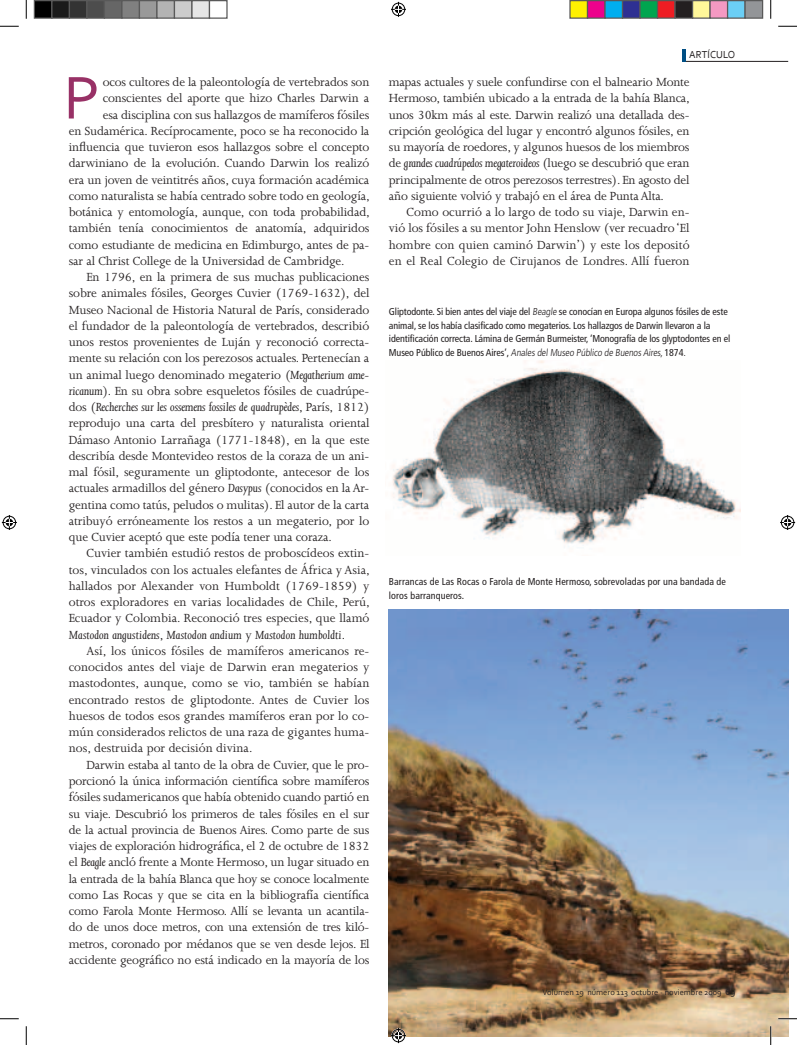
<style>
.page{position:relative;width:797px;height:1045px;background:#fff}
.page>*{position:absolute;margin:0;border:0;box-sizing:border-box;transform-origin:0 0}
.Txt_gral_Capital{font:63.25px "Corbel";color:#983166}
.Txt_gral{font:13.5px/16.2px "Joanna";letter-spacing:-.01em;color:#231f20;text-align:justify}
.Txt_gral_Capital-2{font:13.5px "Joanna";letter-spacing:-.01em;color:#231f20}
.t1{font:10.62px "Corbel";letter-spacing:.01em;color:#231f20;scale:.95 1}
.Epígrafes{font:condensed 10px/13.8px "Frutiger";letter-spacing:-.01em;color:#231f20}
.Epígrafes-2{font:condensed 10px/13.8px "Frutiger";letter-spacing:.01em;color:#231f20}
.t2{font:8.5px "Corbel";color:#231f20}
.s1{font-style:italic}
.s2{font-weight:300}
.s3{font-size:9.38px}
</style>
<div class="page">
<img style="left:392px;top:360px;width:348px;height:184px">
<img style="left:389px;top:610px;width:399px;height:426px">
<hr style="left:682px;top:61px;width:106px;height:1px;background:#231f20">
<hr style="left:682px;top:49px;width:4px;height:13px;background:#004e83">
<svg style="left:0;top:25px;width:19px;height:2px"></svg>
<svg style="left:778px;top:25px;width:19px;height:2px"></svg>
<svg style="left:0;top:1018px;width:19px;height:1px"></svg>
<svg style="left:778px;top:1018px;width:19px;height:1px"></svg>
<svg style="left:25px;top:0;width:2px;height:19px"></svg>
<svg style="left:25px;top:1026px;width:2px;height:19px"></svg>
<svg style="left:770px;top:0;width:1px;height:19px"></svg>
<svg style="left:770px;top:1026px;width:1px;height:19px"></svg>
<svg style="left:391px;top:2px;width:15px;height:15px"></svg>
<svg style="left:391px;top:1028px;width:15px;height:15px"></svg>
<svg style="left:2px;top:515px;width:15px;height:15px"></svg>
<svg style="left:780px;top:515px;width:15px;height:15px"></svg>
<div style="left:34px;top:1px;width:18px;height:17px;background:#000"></div>
<div style="left:34px;top:0;width:18px;height:19px;border:1px solid #595959"></div>
<div style="left:52px;top:1px;width:17px;height:17px;background:#1a1a1a"></div>
<div style="left:51px;top:0;width:19px;height:19px;border:1px solid #595959"></div>
<div style="left:69px;top:1px;width:18px;height:17px;background:#333"></div>
<div style="left:69px;top:0;width:19px;height:19px;border:1px solid #595959"></div>
<div style="left:87px;top:1px;width:17px;height:17px;background:#4d4d4d"></div>
<div style="left:86px;top:0;width:19px;height:19px;border:1px solid #595959"></div>
<div style="left:104px;top:1px;width:18px;height:17px;background:#666"></div>
<div style="left:104px;top:0;width:18px;height:19px;border:1px solid #595959"></div>
<div style="left:122px;top:1px;width:17px;height:17px;background:#808080"></div>
<div style="left:121px;top:0;width:19px;height:19px;border:1px solid #595959"></div>
<div style="left:139px;top:1px;width:18px;height:17px;background:#999"></div>
<div style="left:139px;top:0;width:19px;height:19px;border:1px solid #595959"></div>
<div style="left:157px;top:1px;width:17px;height:17px;background:#b3b3b3"></div>
<div style="left:156px;top:0;width:19px;height:19px;border:1px solid #595959"></div>
<div style="left:174px;top:1px;width:18px;height:17px;background:#ccc"></div>
<div style="left:174px;top:0;width:18px;height:19px;border:1px solid #595959"></div>
<div style="left:192px;top:1px;width:17px;height:17px;background:#e6e6e6"></div>
<div style="left:191px;top:0;width:19px;height:19px;border:1px solid #595959"></div>
<div style="left:209px;top:0;width:19px;height:19px;border:1px solid #595959"></div>
<div style="left:570px;top:1px;width:17px;height:17px;background:#fff101"></div>
<div style="left:569px;top:0;width:19px;height:19px;border:1px solid #595959"></div>
<div style="left:587px;top:1px;width:18px;height:17px;background:#ed028c"></div>
<div style="left:587px;top:0;width:18px;height:19px;border:1px solid #595959"></div>
<div style="left:605px;top:1px;width:17px;height:17px;background:#00aeef"></div>
<div style="left:604px;top:0;width:19px;height:19px;border:1px solid #595959"></div>
<div style="left:622px;top:1px;width:18px;height:17px;background:#2e3092"></div>
<div style="left:622px;top:0;width:18px;height:19px;border:1px solid #595959"></div>
<div style="left:640px;top:1px;width:17px;height:17px;background:#00a54f"></div>
<div style="left:639px;top:0;width:19px;height:19px;border:1px solid #595959"></div>
<div style="left:657px;top:1px;width:18px;height:17px;background:#ee1d23"></div>
<div style="left:657px;top:0;width:18px;height:19px;border:1px solid #595959"></div>
<div style="left:675px;top:1px;width:17px;height:17px;background:#231f20"></div>
<div style="left:674px;top:0;width:19px;height:19px;border:1px solid #595959"></div>
<div style="left:692px;top:1px;width:18px;height:17px;background:#fff79a"></div>
<div style="left:692px;top:0;width:18px;height:19px;border:1px solid #595959"></div>
<div style="left:710px;top:1px;width:17px;height:17px;background:#f499c2"></div>
<div style="left:709px;top:0;width:19px;height:19px;border:1px solid #595959"></div>
<div style="left:727px;top:1px;width:18px;height:17px;background:#6bcff6"></div>
<div style="left:727px;top:0;width:18px;height:19px;border:1px solid #595959"></div>
<div style="left:745px;top:1px;width:17px;height:17px;background:#939598"></div>
<div style="left:744px;top:0;width:19px;height:19px;border:1px solid #595959"></div>
<p class="Txt_gral_Capital" style="left:64px;top:58px;width:38px">P</p>
<p class="Txt_gral_Capital-2" style="left:103px;top:75px;width:268px">ocos cultores de la paleontología de vertebrados son</p>
<p class="Txt_gral_Capital-2" style="left:103px;top:91px;width:268px">conscientes del aporte que hizo Charles Darwin a</p>
<p class="Txt_gral_Capital-2" style="left:103px;top:107px;width:268px">esa disciplina con sus hallazgos de mamíferos fósiles</p>
<p class="Txt_gral_Capital-2" style="left:69px;top:123px;width:302px">en Sudamérica. Recíprocamente, poco se ha reconocido la</p>
<p class="Txt_gral_Capital-2" style="left:69px;top:140px;width:302px">influencia que tuvieron esos hallazgos sobre el concepto</p>
<p class="Txt_gral_Capital-2" style="left:69px;top:156px;width:302px">darwiniano de la evolución. Cuando Darwin los realizó</p>
<p class="Txt_gral_Capital-2" style="left:69px;top:172px;width:302px">era un joven de veintitrés años, cuya formación académica</p>
<p class="Txt_gral_Capital-2" style="left:69px;top:188px;width:303px">como naturalista se había centrado sobre todo en geología,</p>
<p class="Txt_gral_Capital-2" style="left:69px;top:205px;width:303px">botánica y entomología, aunque, con toda probabilidad,</p>
<p class="Txt_gral_Capital-2" style="left:69px;top:221px;width:302px">también tenía conocimientos de anatomía, adquiridos</p>
<p class="Txt_gral_Capital-2" style="left:69px;top:237px;width:302px">como estudiante de medicina en Edimburgo, antes de pa-</p>
<p class="Txt_gral_Capital-2" style="left:69px;top:253px;width:277px">sar al Christ College de la Universidad de Cambridge.</p>
<p class="Txt_gral" style="left:69px;top:269px;width:302px;text-indent:18px">En 1796, en la primera de sus muchas publicaciones sobre animales fósiles, Georges Cuvier (1769-1632), del Museo Nacional de Historia Natural de París, considerado el fundador de la paleontología de vertebrados, describió unos restos provenientes de Luján y reconoció correcta&shy;mente su relación con los perezosos actuales. Pertenecían a un animal luego denominado megaterio (<span class="s1">Megatherium ame&shy;ricanum</span>). En su obra sobre esqueletos fósiles de cuadrúpe&shy;dos (<span class="s1">Recherches sur les ossemens fossiles de quadrupèdes</span>, París, 1812) reprodujo una carta del presbítero y naturalista oriental Dámaso Antonio Larrañaga (1771-1848), en la que este describía desde Montevideo restos de la coraza de un ani&shy;mal fósil, seguramente un gliptodonte, antecesor de los actuales armadillos del género <span class="s1">Dasypus</span> (conocidos en la Ar&shy;gentina como tatús, peludos o mulitas). El autor de la carta atribuyó erróneamente los restos a un megaterio, por lo que Cuvier aceptó que este podía tener una coraza.</p>
<p class="Txt_gral" style="left:69px;top:545px;width:303px;text-indent:18px">Cuvier también estudió restos de proboscídeos extin&shy;tos, vinculados con los actuales elefantes de África y Asia, hallados por Alexander von Humboldt (1769-1859) y otros exploradores en varias localidades de Chile, Perú, Ecuador y Colombia. Reconoció tres especies, que llamó <span class="s1">Mastodon angustidens</span>, <span class="s1">Mastodon andium</span> y <span class="s1">Mastodon humboldti</span>.</p>
<p class="Txt_gral" style="left:69px;top:643px;width:302px;text-indent:18px">Así, los únicos fósiles de mamíferos americanos re&shy;conocidos antes del viaje de Darwin eran megaterios y mastodontes, aunque, como se vio, también se habían encontrado restos de gliptodonte. Antes de Cuvier los huesos de todos esos grandes mamíferos eran por lo co&shy;mún considerados relictos de una raza de gigantes huma&shy;nos, destruida por decisión divina.</p>
<p class="Txt_gral" style="left:69px;top:756px;width:302px;text-indent:18px">Darwin estaba al tanto de la obra de Cuvier, que le pro&shy;porcionó la única información científica sobre mamíferos fósiles sudamericanos que había obtenido cuando partió en su viaje. Descubrió los primeros de tales fósiles en el sur de la actual provincia de Buenos Aires. Como parte de sus viajes de exploración hidrográfica, el 2 de octubre de 1832 el <span class="s1">Beagle</span> ancló frente a Monte Hermoso, un lugar situado en la entrada de la bahía Blanca que hoy se conoce localmente como Las Rocas y que se cita en la bibliografía científica como Farola Monte Hermoso. Allí se levanta un acantila&shy;do de unos doce metros, con una extensión de tres kiló&shy;metros, coronado por médanos que se ven desde lejos. El accidente geográfico no está indicado en la mayoría de los</p>
<p class="t1" style="left:689px;top:48px;width:50px">ARTÍCU LO</p>
<p class="Txt_gral" style="left:389px;top:74px;width:302px">mapas actuales y suele confundirse con el balneario Monte Hermoso, también ubicado a la entrada de la bahía Blanca, unos 30km más al este. Darwin realizó una detallada des&shy;cripción geológica del lugar y encontró algunos fósiles, en su mayoría de roedores, y algunos huesos de los miembros de <span class="s1">grandes cuadrúpedos megateroideos</span> (luego se descubrió que eran principalmente de otros perezosos terrestres). En agosto del año siguiente volvió y trabajó en el área de Punta Alta.</p>
<p class="Txt_gral" style="left:389px;top:204px;width:302px;text-indent:18px">Como ocurrió a lo largo de todo su viaje, Darwin en&shy;vió los fósiles a su mentor John Henslow (ver recuadro ‘El hombre con quien caminó Darwin’) y este los depositó en el Real Colegio de Cirujanos de Londres. Allí fueron</p>
<p class="Epígrafes" style="left:389px;top:305px;width:343px">Gliptodonte. Si bien antes del viaje del <span class="s2">Beagle</span> se conocían en Europa algunos fósiles de este animal, se los había clasificado como megaterios. Los hallazgos de Darwin llevaron a la identificación correcta. Lámina de Germán Burmeister, ‘Monografía de los glyptodontes en el Museo Público de Buenos Aires’, <span class="s2">Anales del Museo Público de Buenos Aires,</span>1874<span class="s2">.</span></p>
<p class="Epígrafes-2" style="left:389px;top:575px;width:338px">Barrancas de Las Rocas o Farola de Monte Hermoso, sobrevoladas por una bandada de loros barranqueros.</p>
<p class="t2" style="left:542px;top:986px;width:194px">Volumen 19 número 113 octubre - noviembre 2009 <span class="s3">69</span></p>
</div>
